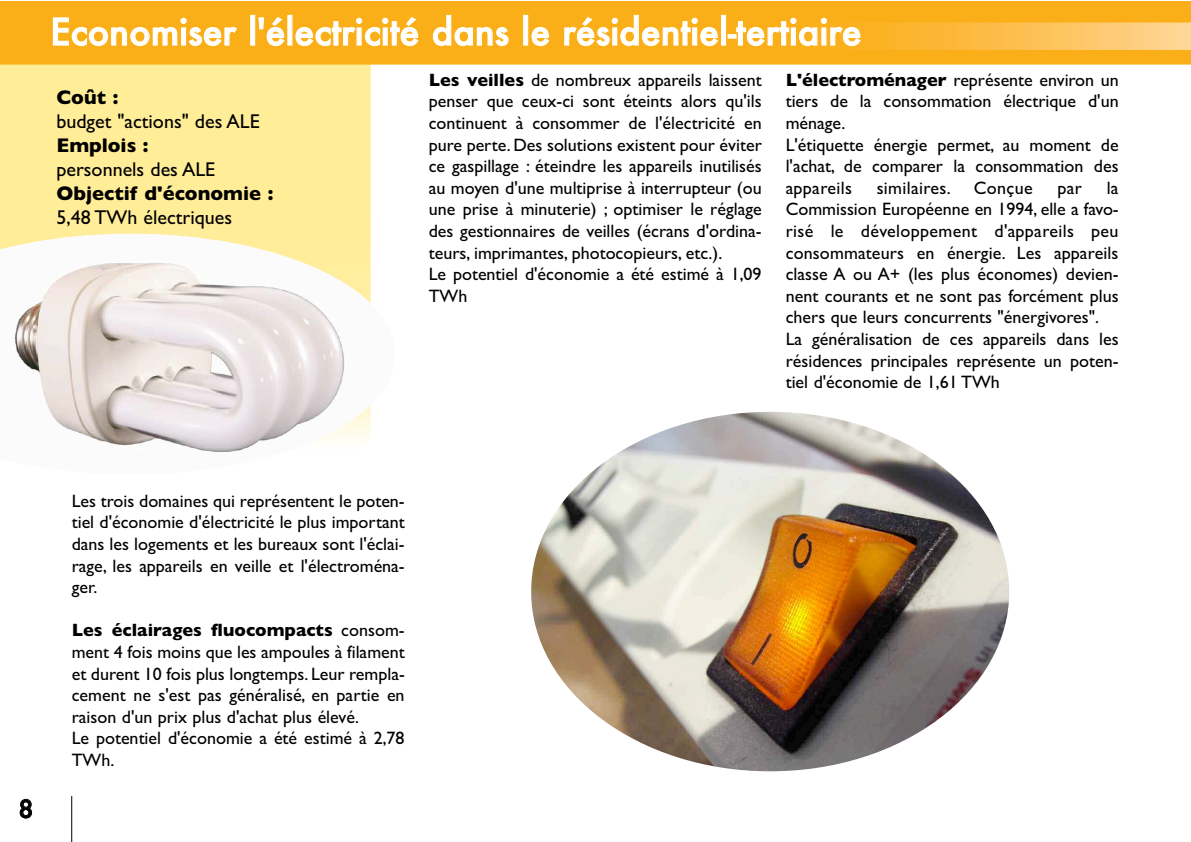
<style>
.page{position:relative;width:1191px;height:842px;background:#fff}
.page>*{position:absolute;margin:0;border:0;box-sizing:border-box;transform-origin:0 0}
.t1{font:500 36px "Futura";color:#fff}
.t2{font:500 24px "Futura";color:#000}
.t3{font:20px "Gill Sans";color:#000}
.t4{font:700 20px "Gill Sans";color:#000}
.t5{font:18px/21.6px "Gill Sans";color:#000}
.s1{font-weight:700}
</style>
<div class="page">
<div style="left:0;top:66px;width:371px;height:168px;background:#ffed97"></div>
<svg style="left:0;top:2px;width:1190px;height:63px;background:#fab120"></svg>
<hr style="left:71px;top:796px;width:1px;height:46px;background:#000">
<img style="left:531px;top:412px;width:478px;height:359px;border-radius:50%">
<img style="left:0;top:234px;width:371px;height:218px">
<h1 class="t1" style="left:50px;top:7px;width:813px">Economiser l'électricité dans le résidentiel-tertiaire</h1>
<p class="t4" style="left:56px;top:85px;width:63px">Coût :</p>
<p class="t3" style="left:56px;top:109px;width:205px">budget "actions" des ALE</p>
<p class="t4" style="left:56px;top:133px;width:94px">Emplois :</p>
<p class="t3" style="left:56px;top:157px;width:160px">personnels des ALE</p>
<p class="t4" style="left:56px;top:181px;width:218px">Objectif d'économie :</p>
<p class="t3" style="left:56px;top:205px;width:177px">5,48 TWh électriques</p>
<p class="t5" style="left:429px;top:69px;width:334px"><span class="s1">Les veilles</span> de nombreux appareils laissent penser que ceux-ci sont éteints alors qu'ils continuent à consommer de l'électricité en pure perte. Des solutions existent pour éviter ce gaspillage : éteindre les appareils inutilisés au moyen d'une multiprise à interrupteur (ou une prise à minuterie) ; optimiser le réglage des gestionnaires de veilles (écrans d'ordina&shy;teurs, imprimantes, photocopieurs, etc.).<br>Le potentiel d'économie a été estimé à 1,09<br>TWh</p>
<p class="t5" style="left:785px;top:69px;width:334px"><span class="s1">L'électroménager</span> représente environ un tiers de la consommation électrique d'un ménage.<br>L'étiquette énergie permet, au moment de l'achat, de comparer la consommation des appareils</p>
<p class="t5" style="left:876px;top:177px;width:76px">similaires.</p>
<p class="t5" style="left:973px;top:177px;width:60px">Conçue</p>
<p class="t5" style="left:1057px;top:177px;width:26px">par</p>
<p class="t5" style="left:785px;top:177px;width:334px;text-indent:321px">la Commission Européenne en 1994, elle a favo&shy;risé le développement d'appareils peu consommateurs en énergie. Les appareils classe A ou A+ (les plus économes) devien&shy;nent courants et ne sont pas forcément plus chers que leurs concurrents "énergivores".<br>La généralisation de ces appareils dans les résidences principales représente un poten&shy;tiel d'économie de 1,61 TWh</p>
<h2 class="t2" style="left:18px;top:792px;width:16px">8</h2>
<p class="t5" style="left:72px;top:490px;width:334px;text-align:justify">Les trois domaines qui représentent le poten&shy;tiel d'économie d'électricité le plus important dans les logements et les bureaux sont l'éclai&shy;rage, les appareils en veille et l'électroména&shy;ger.</p>
<p class="t5" style="left:72px;top:619px;width:334px"><span class="s1">Les éclairages fluocompacts</span> consom&shy;ment 4 fois moins que les ampoules à filament et durent 10 fois plus longtemps. Leur rempla&shy;cement ne s'est pas généralisé, en partie en raison d'un prix plus d'achat plus élevé.<br>Le potentiel d'économie a été estimé à 2,78<br>TWh.</p>
</div>
